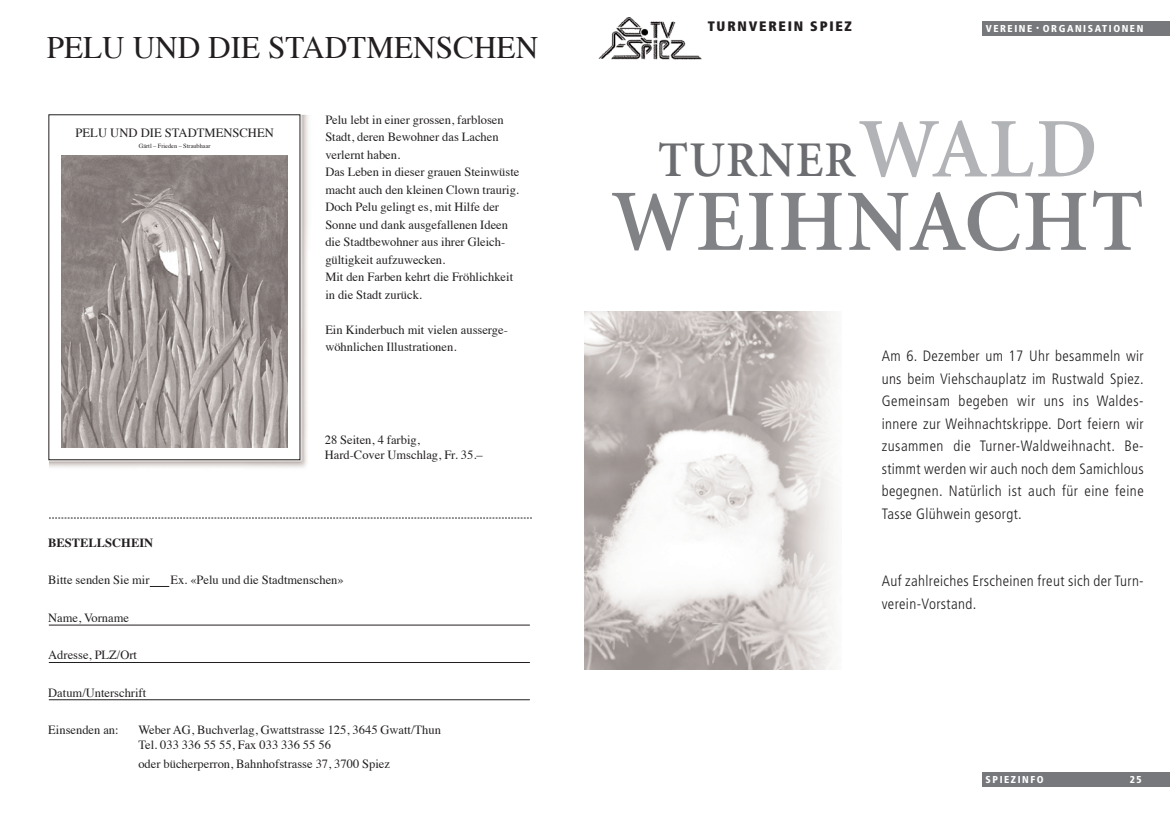
<style>
.page{position:relative;width:1170px;height:815px;background:#fff}
.page>*{position:absolute;margin:0;border:0;box-sizing:border-box;transform-origin:0 0}
.t1{font:600 87.5px "Minion";letter-spacing:.025em;color:#808285}
.t2{font:600 50px "Minion";letter-spacing:.025em;color:#6c6d70}
.t3{font:31.25px "Times";color:#231f20}
.t4{font:300 condensed 15px/22.5px "Frutiger";letter-spacing:.025em;color:#231f20;text-align:justify}
.t5{font:900 condensed 13.75px "Frutiger";letter-spacing:.13em;color:#231f20}
.t6{font:12.62px "Times";color:#231f20}
.t7{font:12.5px/17.5px "Times";color:#231f20}
.t8{font:700 12.5px "Times";color:#231f20}
.t9{font:900 condensed 10px "Frutiger";letter-spacing:.155em;color:#fff}
.t10{font:6.25px "Times";color:#231f20}
.s1{font-size:6.25px}
.s2{font-size:85px;color:#b2b3b7}
</style>
<div class="page">
<div style="left:981px;top:21px;width:188px;height:14px;background:#76787b"></div>
<div style="left:981px;top:772px;width:188px;height:15px;background:#76787b"></div>
<img style="left:598px;top:17px;width:104px;height:43px">
<img style="left:585px;top:311px;width:250px;height:358px">
<img style="left:49px;top:115px;width:259px;height:353px">
<svg style="left:49px;top:518px;width:483px;height:1px"></svg>
<hr style="left:49px;top:625px;width:481px;height:1px;background:#231f20">
<hr style="left:49px;top:662px;width:481px;height:1px;background:#231f20">
<hr style="left:49px;top:699px;width:481px;height:1px;background:#231f20">
<svg style="left:150px;top:586px;width:19px;height:1px"></svg>
<div style="left:49px;top:115px;width:251px;height:345px;background:#fff"></div>
<img style="left:62px;top:155px;width:225px;height:292px">
<h3 class="t3" style="left:47px;top:35px;width:493px">PELU UND DIE STADTMENSCHEN</h3>
<p class="t6" style="left:76px;top:127px;width:200px">PELU UND DIE STADTMENSCHEN</p>
<p class="t10" style="left:139px;top:143px;width:73px">Gärtl – Frieden – Straubhaar</p>
<p class="t7" style="left:325px;top:112px;width:195px">Pelu lebt in einer grossen, farblosen<br>Stadt, deren Bewohner das Lachen verlernt haben.<br>Das Leben in dieser grauen Steinwüste macht auch den kleinen Clown traurig.<br>Doch Pelu gelingt es, mit Hilfe der<br>Sonne und dank ausgefallenen Ideen die Stadtbewohner aus ihrer Gleich&shy;gültigkeit aufzuwecken.<br>Mit den Farben kehrt die Fröhlichkeit in die Stadt zurück.</p>
<p class="t7" style="left:325px;top:322px;width:184px">Ein Kinderbuch mit vielen ausserge&shy;wöhnlichen Illustrationen.</p>
<p class="t7" style="left:325px;top:434px;width:159px;line-height:15px">28 Seiten, 4 farbig,<br>Hard-Cover Umschlag, Fr. 35.–</p>
<p class="t8" style="left:48px;top:538px;width:106px">BESTELLSCHEIN</p>
<p class="t7" style="left:48px;top:573px;width:103px">Bitte senden Sie mir</p>
<p class="t7" style="left:170px;top:573px;width:175px">Ex. «Pelu und die Stadtmenschen»</p>
<p class="t7" style="left:48px;top:610px;width:82px">Name, Vorname</p>
<p class="t7" style="left:48px;top:648px;width:90px">Adresse, PLZ/Ort</p>
<p class="t7" style="left:48px;top:685px;width:99px">Datum/Unterschrift</p>
<p class="t7" style="left:48px;top:723px;width:72px">Einsenden an:</p>
<p class="t7" style="left:138px;top:724px;width:304px;line-height:15px">Weber AG, Buchverlag, Gwattstrasse 125, 3645 Gwatt/Thun<br>Tel. 033 336 55 55, Fax 033 336 55 56</p>
<p class="t7" style="left:138px;top:756px;width:253px">oder bücherperron, Bahnhofstrasse 37, 3700 Spiez</p>
<p class="t5" style="left:707px;top:21px;width:146px">TURNVEREIN SPIEZ</p>
<p class="t9" style="left:985px;top:24px;width:159px">VEREINE <span class="s1">•</span> ORGANISATIONEN</p>
<h2 class="t2" style="left:658px;top:141px;width:441px">TURNER<span class="s2">WALD</span></h2>
<h1 class="t1" style="left:612px;top:188px;width:533px">WEIHNACHT</h1>
<p class="t4" style="left:881px;top:346px;width:263px">Am 6. Dezember um 17 Uhr besammeln wir uns beim Viehschauplatz im Rustwald Spiez.<br>Gemeinsam begeben wir uns ins Waldes&shy;innere zur Weihnachtskrippe. Dort feiern wir zusammen die Turner-Waldweihnacht. Be&shy;stimmt werden wir auch noch dem Samichlous begegnen. Natürlich ist auch für eine feine Tasse Glühwein gesorgt.</p>
<p class="t4" style="left:881px;top:571px;width:263px">Auf zahlreiches Erscheinen freut sich der Turn&shy;verein-Vorstand.</p>
<p class="t9" style="left:985px;top:775px;width:60px">SPIEZINFO</p>
<p class="t9" style="left:1129px;top:775px;width:13px">25</p>
</div>
